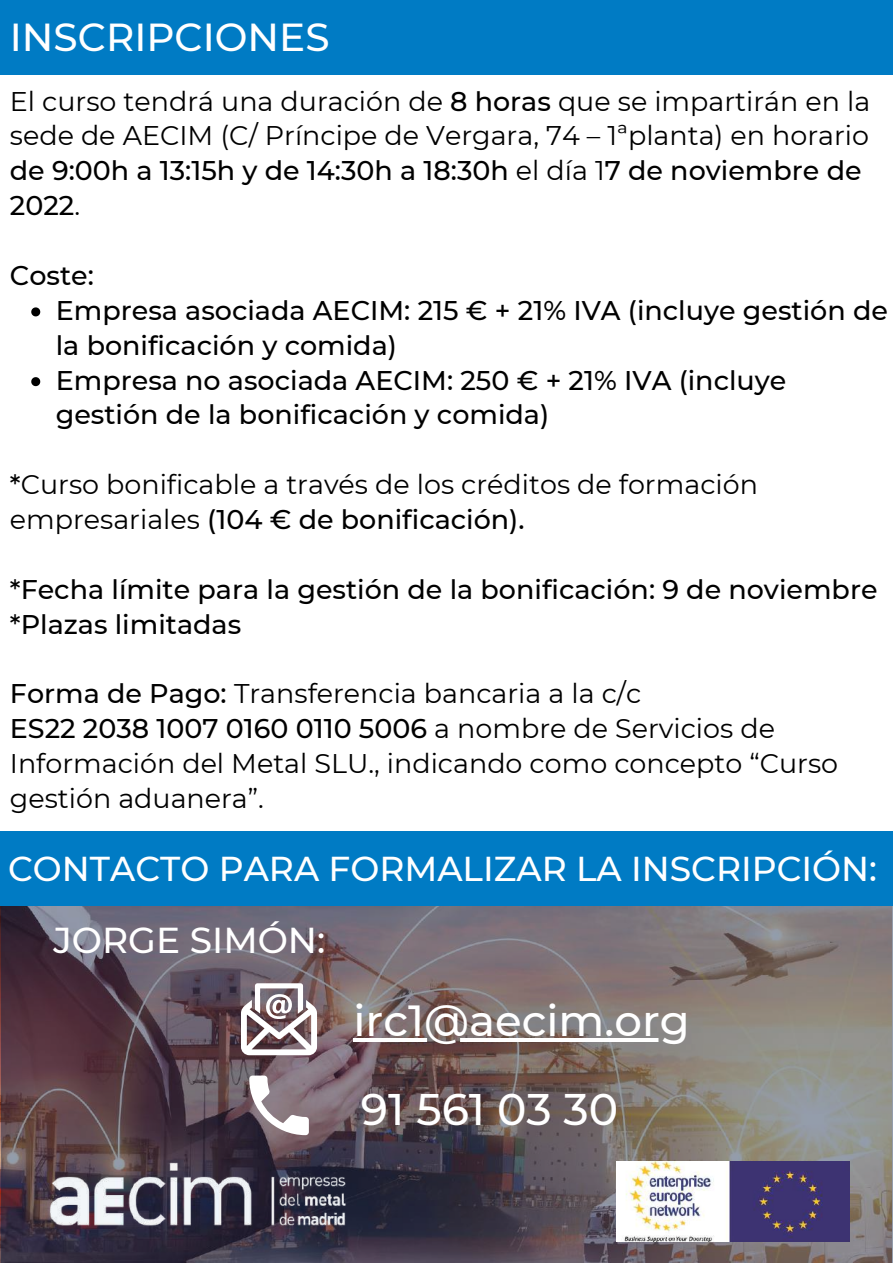
<style>
.page{position:relative;width:893px;height:1264px;background:#fff}
.page>*{position:absolute;margin:0;border:0;box-sizing:border-box;transform-origin:0 0}
.t1{font:500 44.1px "Montserrat";color:#fff}
.t2{font:500 43.35px "Montserrat";color:#fff}
.t3{font:500 39px "Montserrat";color:#fff}
.t4{font:500 36px "Montserrat";color:#fff}
.t5{font:500 34.5px "Montserrat";color:#fff}
.t6{font:27px/34.8px "Montserrat";color:#000}
.t7{font:500 27px/34.8px "Montserrat";color:#000}
.s1{font-weight:500}
</style>
<div class="page">
<div style="left:0;top:0;width:892px;height:74px;background:#007bc4"></div>
<svg style="left:1px;top:905px;width:891px;height:357px;background:#6b6065"></svg>
<img style="left:34px;top:1153px;width:335px;height:83px">
<img style="left:616px;top:1161px;width:233px;height:80px">
<svg style="left:31px;top:307px;width:9px;height:9px"></svg>
<svg style="left:31px;top:377px;width:9px;height:9px"></svg>
<div style="left:0;top:831px;width:892px;height:74px;background:#007bc4"></div>
<svg style="left:249px;top:1075px;width:60px;height:60px"></svg>
<svg style="left:241px;top:983px;width:76px;height:72px"></svg>
<hr style="left:353px;top:1038px;width:336px;height:3px;background:#fff">
<h3 class="t3" style="left:10px;top:13px;width:321px">INSCRIPCIONES</h3>
<p class="t6" style="left:10px;top:83px;width:861px">El curso tendrá una duración de <span class="s1">8 horas</span> que se impartirán en la sede de AECIM (C/ Príncipe de Vergara, 74 – 1ªplanta) en horario <span class="s1">de 9:00h a 13:15h y de 14:30h a 18:30h</span> el día 1<span class="s1">7 de noviembre de 2022</span>.</p>
<p class="t7" style="left:10px;top:258px;width:85px">Coste:</p>
<p class="t7" style="left:56px;top:293px;width:833px">Empresa asociada AECIM: 215 € + 21% IVA (incluye gestión de la bonificación y comida)<br>Empresa no asociada AECIM: 250 € + 21% IVA (incluye gestión de la bonificación y comida)</p>
<p class="t6" style="left:10px;top:467px;width:749px"><span class="s1">*</span>Curso bonificable a través de los créditos de formación empresariales <span class="s1">(104 € de bonificación).</span></p>
<p class="t7" style="left:10px;top:571px;width:869px">*Fecha límite para la gestión de la bonificación: 9 de noviembre *Plazas limitadas</p>
<p class="t6" style="left:10px;top:676px;width:829px"><span class="s1">Forma de Pago:</span> Transferencia bancaria a la c/c<br><span class="s1">ES22 2038 1007 0160 0110 5006</span> a nombre de Servicios de Información del Metal SLU., indicando como concepto “Curso gestión aduanera”.</p>
<p class="t5" style="left:8px;top:847px;width:870px">CONTACTO PARA FORMALIZAR LA INSCRIPCIÓN:</p>
<h3 class="t4" style="left:53px;top:918px;width:273px">JORGE SIMÓN:</h3>
<h2 class="t2" style="left:353px;top:994px;width:338px">irc1@aecim.org</h2>
<h1 class="t1" style="left:361px;top:1082px;width:259px">91 561 03 30</h1>
</div>
